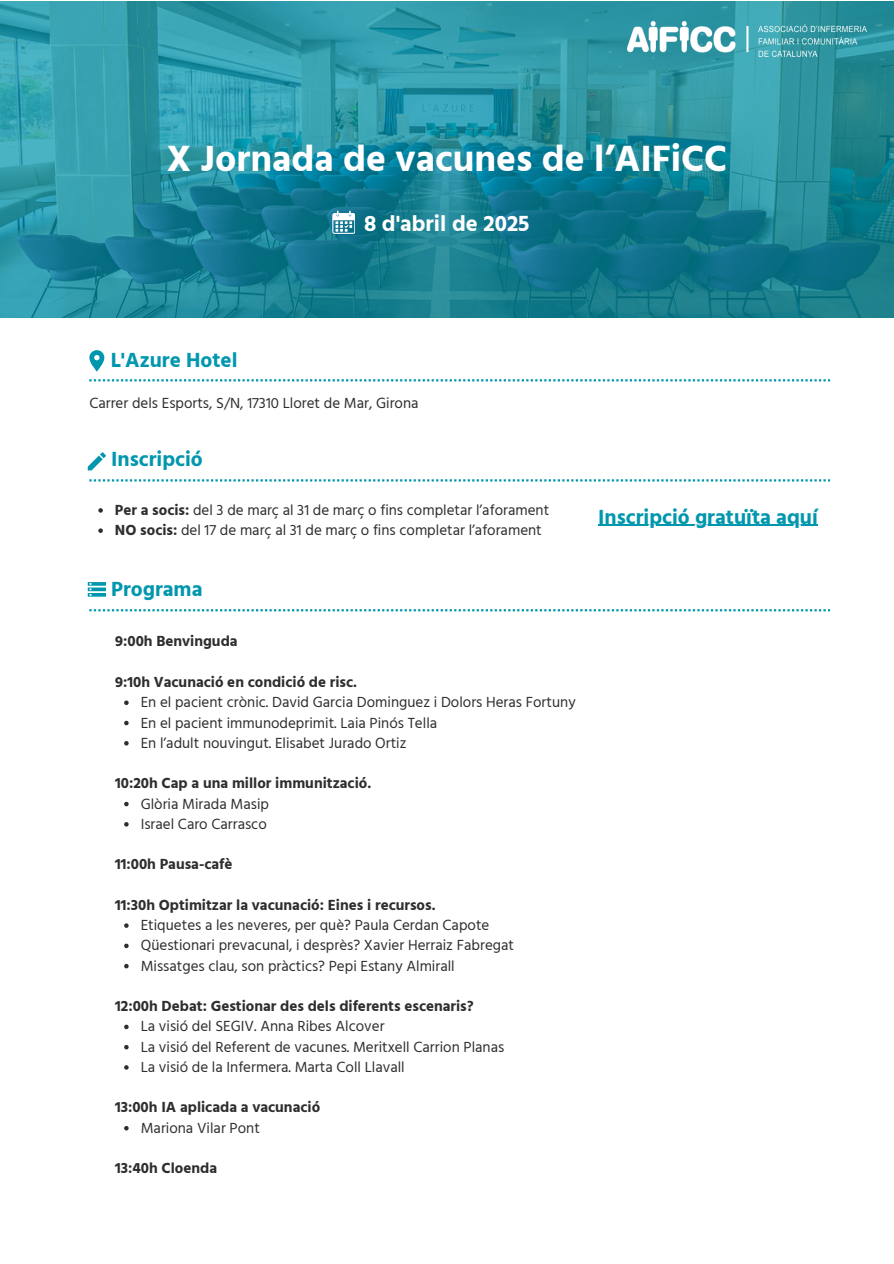
<style>
.page{position:relative;width:894px;height:1264px;background:#fff}
.page>*{position:absolute;margin:0;border:0;box-sizing:border-box;transform-origin:0 0}
.t1{font:700 37.5px "Hind Madurai";color:#fff}
.t2{font:700 22.5px "Hind Madurai";color:#fff}
.t3{font:700 21px "Hind Madurai";color:#0097ae}
.t4{font:15px "Hind Madurai";color:#2e2e2e}
.t5{font:700 15px "Hind Madurai";color:#2e2e2e}
.s1{font-weight:700}
</style>
<div class="page">
<svg style="left:0;top:1px;width:893px;height:316px;background:#238c9d"></svg>
<img style="left:627px;top:22px;width:239px;height:35px">
<svg style="left:332px;top:211px;width:23px;height:23px"></svg>
<svg style="left:89px;top:379px;width:740px;height:2px"></svg>
<svg style="left:89px;top:479px;width:740px;height:2px"></svg>
<svg style="left:89px;top:609px;width:740px;height:2px"></svg>
<svg style="left:89px;top:350px;width:15px;height:21px"></svg>
<svg style="left:88px;top:452px;width:18px;height:18px"></svg>
<hr style="left:88px;top:593px;width:18px;height:3px;background:#0097ae">
<hr style="left:88px;top:582px;width:18px;height:3px;background:#0097ae">
<svg style="left:88px;top:587px;width:18px;height:4px"></svg>
<svg style="left:98px;top:508px;width:5px;height:4px"></svg>
<svg style="left:98px;top:528px;width:5px;height:5px"></svg>
<hr style="left:598px;top:525px;width:219px;height:1px;background:#0097ae">
<svg style="left:124px;top:700px;width:5px;height:5px"></svg>
<svg style="left:124px;top:720px;width:5px;height:5px"></svg>
<svg style="left:124px;top:741px;width:5px;height:4px"></svg>
<svg style="left:124px;top:801px;width:5px;height:5px"></svg>
<svg style="left:124px;top:822px;width:5px;height:4px"></svg>
<svg style="left:124px;top:923px;width:5px;height:4px"></svg>
<svg style="left:124px;top:943px;width:5px;height:5px"></svg>
<svg style="left:124px;top:963px;width:5px;height:5px"></svg>
<svg style="left:124px;top:1024px;width:5px;height:5px"></svg>
<svg style="left:124px;top:1045px;width:5px;height:4px"></svg>
<svg style="left:124px;top:1065px;width:5px;height:4px"></svg>
<svg style="left:124px;top:1126px;width:5px;height:4px"></svg>
<p class="t1" style="left:166px;top:134px;width:562px">X Jornada de vacunes de l’AIFiCC</p>
<p class="t3" style="left:111px;top:346px;width:128px">L'Azure Hotel</p>
<h1 class="t2" style="left:364px;top:209px;width:167px">8 d'abril de 2025</h1>
<p class="t4" style="left:89px;top:393px;width:330px">Carrer dels Esports, S/N, 17310 Lloret de Mar, Girona</p>
<h2 class="t3" style="left:111px;top:445px;width:93px">Inscripció</h2>
<p class="t4" style="left:115px;top:500px;width:435px"><span class="s1">Per a socis:</span> del 3 de març al 31 de març o fins completar l’aforament</p>
<h2 class="t4" style="left:115px;top:520px;width:428px"><span class="s1">NO socis:</span> del 17 de març al 31 de març o fins completar l’aforament</h2>
<p class="t3" style="left:111px;top:575px;width:93px">Programa</p>
<p class="t5" style="left:115px;top:631px;width:124px">9:00h Benvinguda</p>
<h2 class="t5" style="left:115px;top:672px;width:243px">9:10h Vacunació en condició de risc.</h2>
<p class="t4" style="left:141px;top:692px;width:436px">En el pacient crònic. David Garcia Dominguez i Dolors Heras Fortuny</p>
<p class="t4" style="left:141px;top:712px;width:298px">En el pacient immunodeprimit. Laia Pinós Tella</p>
<p class="t4" style="left:141px;top:733px;width:267px">En l’adult nouvingut. Elisabet Jurado Ortiz</p>
<h2 class="t5" style="left:115px;top:773px;width:257px">10:20h Cap a una millor immunització.</h2>
<p class="t4" style="left:141px;top:793px;width:130px">Glòria Mirada Masip</p>
<h2 class="t4" style="left:141px;top:814px;width:128px">Israel Caro Carrasco</h2>
<p class="t5" style="left:115px;top:854px;width:119px">11:00h Pausa-cafè</p>
<h3 class="t5" style="left:115px;top:895px;width:322px">11:30h Optimitzar la vacunació: Eines i recursos.</h3>
<p class="t4" style="left:141px;top:915px;width:350px">Etiquetes a les neveres, per què? Paula Cerdan Capote</p>
<p class="t4" style="left:141px;top:935px;width:375px">Qüestionari prevacunal, i desprès? Xavier Herraiz Fabregat</p>
<p class="t4" style="left:141px;top:955px;width:315px">Missatges clau, son pràctics? Pepi Estany Almirall</p>
<p class="t5" style="left:115px;top:996px;width:360px">12:00h Debat: Gestionar des dels diferents escenaris?</p>
<p class="t4" style="left:141px;top:1016px;width:245px">La visió del SEGIV. Anna Ribes Alcover</p>
<p class="t4" style="left:141px;top:1036px;width:365px">La visió del Referent de vacunes. Meritxell Carrion Planas</p>
<p class="t4" style="left:141px;top:1057px;width:265px">La visió de la Infermera. Marta Coll Llavall</p>
<h3 class="t5" style="left:115px;top:1097px;width:206px">13:00h IA aplicada a vacunació</h3>
<p class="t4" style="left:141px;top:1117px;width:121px">Mariona Vilar Pont</p>
<p class="t5" style="left:115px;top:1158px;width:103px">13:40h Cloenda</p>
<p class="t3" style="left:598px;top:503px;width:221px">Inscripció gratuïta aquí</p>
</div>
